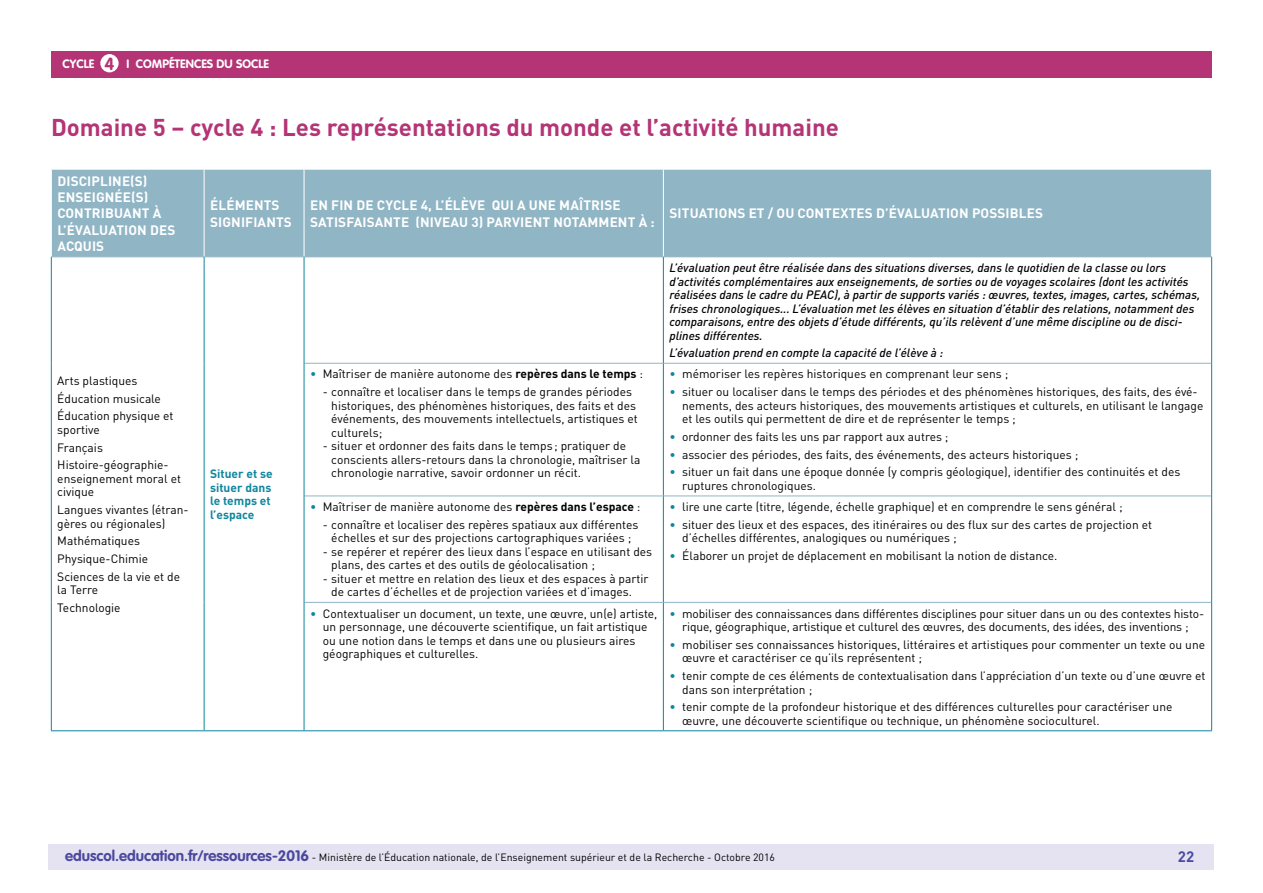
<style>
.page{position:relative;width:1263px;height:893px;background:#fff}
.page>*{position:absolute;margin:0;border:0;box-sizing:border-box;transform-origin:0 0}
._03_Titre_de_niveau{font:700 24px "DIN Pro";color:#b43476}
.t1{font:700 17.25px "VAG Rounded Std";color:#b43476}
.t2{font:700 15px "DIN Pro";color:#4b499e}
.Titre_têtière_tablea{font:700 13.5px/16.2px "DIN Pro";letter-spacing:.01em;color:#fff}
.Texte_courant_tablea{font:12px/13.5px "DIN Pro";color:#000}
.Texte_courant_tablea-2{font:italic 500 12px/13.5px "DIN Pro";color:#000}
.Texte_gras_bleu{font:700 12px/13.5px "DIN Pro";color:#0e869e}
.t3{font:700 12px "VAG Rounded Std";color:#fff}
.t4{font:10.5px "DIN Pro";color:#000}
.s1{color:#0e869e}
.s2{font-weight:700}
.s3{font-family:"VAG Rounded Std";font-weight:700;font-size:15px;color:#4b499e}
</style>
<div class="page">
<div style="left:49px;top:844px;width:1165px;height:26px;background:#e5e3f2"></div>
<div style="left:51px;top:51px;width:1161px;height:27px;background:#b43476"></div>
<div style="left:100px;top:54px;width:19px;height:18px;background:#fff;border-radius:50%"></div>
<div style="left:52px;top:170px;width:1159px;height:87px;background:#90b5c5"></div>
<svg style="left:203px;top:258px;width:101px;height:472px"></svg>
<hr style="left:204px;top:170px;width:1px;height:87px;background:#fff">
<hr style="left:304px;top:170px;width:1px;height:87px;background:#fff">
<hr style="left:663px;top:170px;width:1px;height:87px;background:#fff">
<hr style="left:51px;top:257px;width:153px;height:1px;background:#90b5c5">
<hr style="left:204px;top:257px;width:100px;height:1px;background:#90b5c5">
<hr style="left:304px;top:257px;width:359px;height:1px;background:#90b5c5">
<hr style="left:663px;top:257px;width:549px;height:1px;background:#90b5c5">
<hr style="left:304px;top:363px;width:359px;height:1px;background:#90b5c5">
<hr style="left:663px;top:363px;width:548px;height:1px;background:#90b5c5">
<hr style="left:304px;top:496px;width:359px;height:1px;background:#90b5c5">
<hr style="left:663px;top:496px;width:548px;height:1px;background:#90b5c5">
<hr style="left:304px;top:602px;width:359px;height:1px;background:#90b5c5">
<hr style="left:663px;top:602px;width:548px;height:1px;background:#90b5c5">
<hr style="left:51px;top:257px;width:1px;height:106px;background:#0e869e">
<hr style="left:204px;top:257px;width:1px;height:106px;background:#0e869e">
<hr style="left:304px;top:257px;width:1px;height:106px;background:#0e869e">
<hr style="left:663px;top:257px;width:1px;height:106px;background:#0e869e">
<hr style="left:1211px;top:257px;width:1px;height:106px;background:#0e869e">
<hr style="left:51px;top:363px;width:1px;height:133px;background:#0e869e">
<hr style="left:204px;top:363px;width:1px;height:133px;background:#0e869e">
<hr style="left:304px;top:363px;width:1px;height:133px;background:#0e869e">
<hr style="left:663px;top:364px;width:1px;height:132px;background:#0e869e">
<hr style="left:1211px;top:363px;width:1px;height:133px;background:#0e869e">
<hr style="left:51px;top:496px;width:1px;height:106px;background:#0e869e">
<hr style="left:204px;top:496px;width:1px;height:106px;background:#0e869e">
<hr style="left:304px;top:496px;width:1px;height:106px;background:#0e869e">
<hr style="left:663px;top:496px;width:1px;height:106px;background:#0e869e">
<hr style="left:1211px;top:496px;width:1px;height:106px;background:#0e869e">
<hr style="left:51px;top:602px;width:1px;height:128px;background:#0e869e">
<hr style="left:204px;top:602px;width:1px;height:128px;background:#0e869e">
<hr style="left:304px;top:602px;width:1px;height:128px;background:#0e869e">
<hr style="left:663px;top:603px;width:1px;height:127px;background:#0e869e">
<hr style="left:1211px;top:602px;width:1px;height:128px;background:#0e869e">
<hr style="left:51px;top:730px;width:153px;height:1px;background:#0e869e">
<hr style="left:204px;top:730px;width:100px;height:1px;background:#0e869e">
<hr style="left:304px;top:730px;width:359px;height:1px;background:#0e869e">
<hr style="left:663px;top:730px;width:549px;height:1px;background:#0e869e">
<p class="t3" style="left:63px;top:57px;width:33px">CYCLE</p>
<p class="t3" style="left:127px;top:57px;width:144px">I COMPÉTENCES DU SOCLE</p>
<h2 class="t1" style="left:105px;top:53px;width:11px">4</h2>
<p class="_03_Titre_de_niveau" style="left:51px;top:111px;width:789px">Domaine 5 – cycle 4 : Les représentations du monde et l’activité humaine</p>
<p class="Titre_têtière_tablea" style="left:57px;top:173px;width:120px">DISCIPLINE(S)<br>ENSEIGNÉE(S)<br>CONTRIBUANT À<br>L’ÉVALUATION DES<br>ACQUIS</p>
<p class="Titre_têtière_tablea" style="left:210px;top:197px;width:83px">ÉLÉMENTS<br>SIGNIFIANTS</p>
<p class="Titre_têtière_tablea" style="left:310px;top:197px;width:346px">EN FIN DE CYCLE 4, L’ÉLÈVE QUI A UNE MAÎTRISE<br>SATISFAISANTE (NIVEAU 3) PARVIENT NOTAMMENT À :</p>
<p class="Titre_têtière_tablea" style="left:669px;top:205px;width:375px">SITUATIONS ET / OU CONTEXTES D’ÉVALUATION POSSIBLES</p>
<p class="Texte_courant_tablea" style="left:57px;top:373px;width:82px">Arts plastiques</p>
<p class="Texte_courant_tablea" style="left:57px;top:391px;width:105px">Éducation musicale</p>
<p class="Texte_courant_tablea" style="left:57px;top:409px;width:118px">Éducation physique et sportive</p>
<p class="Texte_courant_tablea" style="left:57px;top:440px;width:47px">Français</p>
<p class="Texte_courant_tablea" style="left:57px;top:458px;width:125px">Histoire-géographie&shy;enseignement moral et civique</p>
<p class="Texte_courant_tablea" style="left:57px;top:503px;width:133px">Langues vivantes (étran&shy;gères ou régionales)</p>
<p class="Texte_courant_tablea" style="left:57px;top:534px;width:84px">Mathématiques</p>
<p class="Texte_courant_tablea" style="left:57px;top:552px;width:92px">Physique-Chimie</p>
<p class="Texte_courant_tablea" style="left:57px;top:569px;width:124px">Sciences de la vie et de la Terre</p>
<p class="Texte_courant_tablea" style="left:57px;top:601px;width:65px">Technologie</p>
<p class="Texte_gras_bleu" style="left:210px;top:467px;width:64px">Situer et se situer dans le temps et l’espace</p>
<p class="Texte_courant_tablea" style="left:310px;top:367px;width:335px"><span class="s1">•</span> Maîtriser de manière autonome des <span class="s2">repères dans le temps</span> :</p>
<p class="Texte_courant_tablea" style="left:331px;top:385px;width:308px;text-indent:-9px">- connaître et localiser dans le temps de grandes périodes historiques, des phénomènes historiques, des faits et des événements, des mouvements intellectuels, artistiques et culturels;</p>
<p class="Texte_courant_tablea" style="left:331px;top:439px;width:311px;text-indent:-9px">- situer et ordonner des faits dans le temps ; pratiquer de conscients allers-retours dans la chronologie, maîtriser la chronologie narrative, savoir ordonner un récit.</p>
<p class="Texte_courant_tablea" style="left:310px;top:500px;width:332px"><span class="s1">•</span> Maîtriser de manière autonome des <span class="s2">repères dans l’espace</span> :</p>
<p class="Texte_courant_tablea" style="left:323px;top:517px;width:317px;text-align:center">- connaître et localiser des repères spatiaux aux différentes échelles et sur des projections cartographiques variées ;</p>
<p class="Texte_courant_tablea" style="left:331px;top:544px;width:322px;text-indent:-9px">- se repérer et repérer des lieux dans l’espace en utilisant des plans, des cartes et des outils de géolocalisation ;</p>
<p class="Texte_courant_tablea" style="left:331px;top:571px;width:319px;text-indent:-9px">- situer et mettre en relation des lieux et des espaces à partir de cartes d’échelles et de projection variées et d’images.</p>
<p class="Texte_courant_tablea-2" style="left:669px;top:261px;width:532px">L’évaluation peut être réalisée dans des situations diverses, dans le quotidien de la classe ou lors d’activités complémentaires aux enseignements, de sorties ou de voyages scolaires (dont les activités réalisées dans le cadre du PEAC), à partir de supports variés : œuvres, textes, images, cartes, schémas, frises chronologiques... L’évaluation met les élèves en situation d’établir des relations, notamment des comparaisons, entre des objets d’étude différents, qu’ils relèvent d’une même discipline ou de disci&shy;plines différentes.</p>
<p class="Texte_courant_tablea-2" style="left:669px;top:346px;width:275px">L’évaluation prend en compte la capacité de l’élève à :</p>
<p class="Texte_courant_tablea" style="left:669px;top:367px;width:340px"><span class="s1">•</span> mémoriser les repères historiques en comprenant leur sens ;</p>
<p class="Texte_courant_tablea" style="left:682px;top:385px;width:523px;text-indent:-13px"><span class="s1">•</span> situer ou localiser dans le temps des périodes et des phénomènes historiques, des faits, des évé&shy;nements, des acteurs historiques, des mouvements artistiques et culturels, en utilisant le langage et les outils qui permettent de dire et de représenter le temps ;</p>
<p class="Texte_courant_tablea" style="left:669px;top:430px;width:281px"><span class="s1">•</span> ordonner des faits les uns par rapport aux autres ;</p>
<p class="Texte_courant_tablea" style="left:669px;top:447px;width:410px"><span class="s1">•</span> associer des périodes, des faits, des événements, des acteurs historiques ;</p>
<p class="Texte_courant_tablea" style="left:682px;top:465px;width:500px;text-indent:-13px"><span class="s1">•</span> situer un fait dans une époque donnée (y compris géologique), identifier des continuités et des ruptures chronologiques.</p>
<p class="Texte_courant_tablea" style="left:669px;top:500px;width:455px"><span class="s1">•</span> lire une carte (titre, légende, échelle graphique) et en comprendre le sens général ;</p>
<p class="Texte_courant_tablea" style="left:682px;top:517px;width:471px;text-indent:-13px"><span class="s1">•</span> situer des lieux et des espaces, des itinéraires ou des flux sur des cartes de projection et d’échelles différentes, analogiques ou numériques ;</p>
<p class="Texte_courant_tablea" style="left:669px;top:549px;width:389px"><span class="s1">•</span> Élaborer un projet de déplacement en mobilisant la notion de distance.</p>
<p class="Texte_courant_tablea" style="left:323px;top:606px;width:336px;text-indent:-13px"><span class="s1">•</span> Contextualiser un document, un texte, une œuvre, un(e) artiste, un personnage, une découverte scientifique, un fait artistique ou une notion dans le temps et dans une ou plusieurs aires géographiques et culturelles.</p>
<p class="Texte_courant_tablea" style="left:669px;top:606px;width:536px;text-align:center"><span class="s1">•</span> mobiliser des connaissances dans différentes disciplines pour situer dans un ou des contextes histo&shy;rique, géographique, artistique et culturel des œuvres, des documents, des idées, des inventions ;</p>
<p class="Texte_courant_tablea" style="left:682px;top:637px;width:524px;text-indent:-13px"><span class="s1">•</span> mobiliser ses connaissances historiques, littéraires et artistiques pour commenter un texte ou une œuvre et caractériser ce qu’ils représentent ;</p>
<p class="Texte_courant_tablea" style="left:682px;top:669px;width:525px;text-indent:-13px"><span class="s1">•</span> tenir compte de ces éléments de contextualisation dans l’appréciation d’un texte ou d’une œuvre et dans son interprétation ;</p>
<p class="Texte_courant_tablea" style="left:682px;top:700px;width:492px;text-indent:-13px"><span class="s1">•</span> tenir compte de la profondeur historique et des différences culturelles pour caractériser une œuvre, une découverte scientifique ou technique, un phénomène socioculturel.</p>
<p class="t4" style="left:65px;top:850px;width:711px"><span class="s3">eduscol.education.fr/ressources-2016</span> - Ministère de l’Éducation nationale, de l’Enseignement supérieur et de la Recherche - Octobre 2016</p>
<p class="t2" style="left:1178px;top:846px;width:18px">22</p>
</div>
